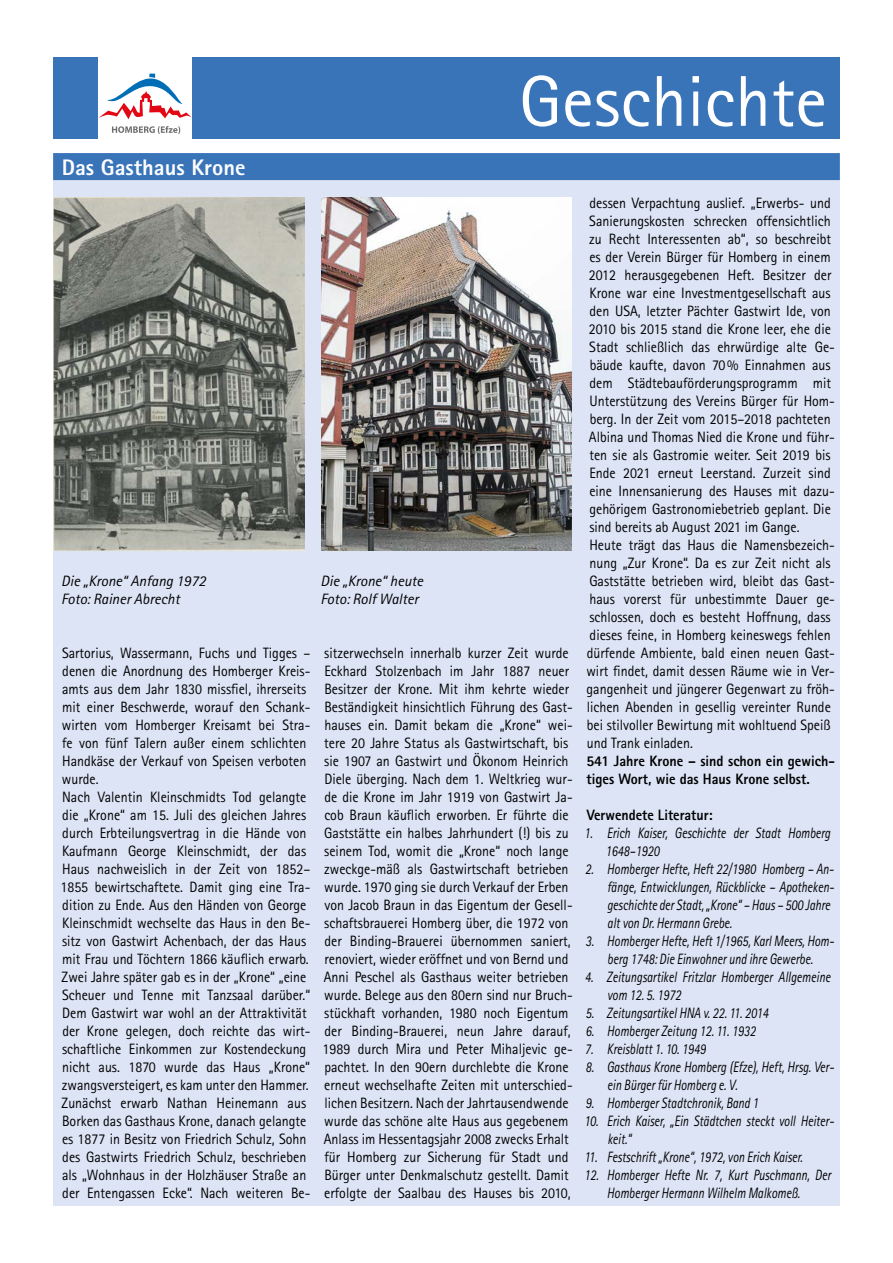
<style>
.page{position:relative;width:893px;height:1263px;background:#fff}
.page>*{position:absolute;margin:0;border:0;box-sizing:border-box;transform-origin:0 0}
.t1{font:72px "Rotis Sans Serif";color:#fff}
.t2{font:800 22.5px "Rotis Sans Serif";color:#fff}
.t3{font:15px/18px "Rotis Sans Serif";color:#000;scale:.93 1}
.t4{font:italic 15px/18px "Rotis Sans Serif";color:#000;scale:.8 1}
.t5{font:italic 15px/18px "Rotis Sans Serif";color:#000}
.t6{font:800 15px/18px "Rotis Sans Serif";color:#000;scale:.94 1}
.t7{font:800 15px "Rotis Sans Serif";color:#000;scale:.93 1}
</style>
<div class="page">
<div style="left:53px;top:57px;width:787px;height:82px;background:#3974b9"></div>
<div style="left:53px;top:153px;width:787px;height:1052px;background:#dce4f5"></div>
<div style="left:53px;top:153px;width:787px;height:27px;background:#3974b9"></div>
<img style="left:53px;top:197px;width:251px;height:353px">
<img style="left:321px;top:197px;width:251px;height:353px">
<div style="left:98px;top:57px;width:94px;height:94px;background:#fff"></div>
<svg style="left:112px;top:126px;width:68px;height:8px"></svg>
<svg style="left:98px;top:74px;width:94px;height:45px"></svg>
<h2 class="t2" style="left:62px;top:153px;width:185px">Das Gasthaus Krone</h2>
<h1 class="t1" style="left:519px;top:59px;width:309px">Geschichte</h1>
<p class="t5" style="left:61px;top:572px;width:147px">Die „Krone“ Anfang 1972<br>Foto: Rainer Abrecht</p>
<p class="t5" style="left:321px;top:572px;width:104px">Die „Krone“ heute<br>Foto: Rolf Walter</p>
<p class="t3" style="left:60px;top:644px;width:270px">Sartorius, Wassermann, Fuchs und Tigges – denen die Anordnung des Homberger Kreis&shy;amts aus dem Jahr 1830 missfiel, ihrerseits mit einer Beschwerde, worauf den Schank&shy;wirten vom Homberger Kreisamt bei Stra&shy;fe von fünf Talern außer einem schlichten Handkäse der Verkauf von Speisen verboten wurde.<br>Nach Valentin Kleinschmidts Tod gelangte die „Krone“ am 15. Juli des gleichen Jahres durch Erbteilungsvertrag in die Hände von Kaufmann George Kleinschmidt, der das Haus nachweislich in der Zeit von 1852– 1855 bewirtschaftete. Damit ging eine Tra&shy;dition zu Ende. Aus den Händen von George Kleinschmidt wechselte das Haus in den Be&shy;sitz von Gastwirt Achenbach, der das Haus mit Frau und Töchtern 1866 käuflich erwarb.<br>Zwei Jahre später gab es in der „Krone“ „eine Scheuer und Tenne mit Tanzsaal darüber.“ Dem Gastwirt war wohl an der Attraktivität der Krone gelegen, doch reichte das wirt&shy;schaftliche Einkommen zur Kostendeckung nicht aus. 1870 wurde das Haus „Krone“ zwangsversteigert, es kam unter den Hammer.<br>Zunächst erwarb Nathan Heinemann aus Borken das Gasthaus Krone, danach gelangte es 1877 in Besitz von Friedrich Schulz, Sohn des Gastwirts Friedrich Schulz, beschrieben als „Wohnhaus in der Holzhäuser Straße an der Entengassen Ecke“. Nach weiteren Be-</p>
<p class="t3" style="left:323px;top:644px;width:270px">sitzerwechseln innerhalb kurzer Zeit wurde Eckhard Stolzenbach im Jahr 1887 neuer Besitzer der Krone. Mit ihm kehrte wieder Beständigkeit hinsichtlich Führung des Gast&shy;hauses ein. Damit bekam die „Krone“ wei&shy;tere 20 Jahre Status als Gastwirtschaft, bis sie 1907 an Gastwirt und Ökonom Heinrich Diele überging. Nach dem 1. Weltkrieg wur&shy;de die Krone im Jahr 1919 von Gastwirt Ja&shy;cob Braun käuflich erworben. Er führte die Gaststätte ein halbes Jahrhundert (!) bis zu seinem Tod, womit die „Krone“ noch lange zweckge-mäß als Gastwirtschaft betrieben wurde. 1970 ging sie durch Verkauf der Erben von Jacob Braun in das Eigentum der Gesell&shy;schaftsbrauerei Homberg über, die 1972 von der Binding-Brauerei übernommen saniert, renoviert, wieder eröffnet und von Bernd und Anni Peschel als Gasthaus weiter betrieben wurde. Belege aus den 80ern sind nur Bruch&shy;stückhaft vorhanden, 1980 noch Eigentum der Binding-Brauerei, neun Jahre darauf, 1989 durch Mira und Peter Mihaljevic ge&shy;pachtet. In den 90ern durchlebte die Krone erneut wechselhafte Zeiten mit unterschied&shy;lichen Besitzern. Nach der Jahrtausendwende wurde das schöne alte Haus aus gegebenem Anlass im Hessentagsjahr 2008 zwecks Erhalt für Homberg zur Sicherung für Stadt und Bürger unter Denkmalschutz gestellt. Damit erfolgte der Saalbau des Hauses bis 2010,</p>
<p class="t3" style="left:586px;top:194px;width:269px">dessen Verpachtung auslief. „Erwerbs- und Sanierungskosten schrecken offensichtlich zu Recht Interessenten ab“, so beschreibt es der Verein Bürger für Homberg in einem 2012 herausgegebenen Heft. Besitzer der Krone war eine Investmentgesellschaft aus den USA, letzter Pächter Gastwirt Ide, von 2010 bis 2015 stand die Krone leer, ehe die Stadt schließlich das ehrwürdige alte Ge&shy;bäude kaufte, davon 70% Einnahmen aus dem Städtebauförderungsprogramm mit Unterstützung des Vereins Bürger für Hom&shy;berg. In der Zeit vom 2015–2018 pachteten Albina und Thomas Nied die Krone und führ&shy;ten sie als Gastromie weiter. Seit 2019 bis Ende 2021 erneut Leerstand. Zurzeit sind eine Innensanierung des Hauses mit dazu&shy;gehörigem Gastronomiebetrieb geplant. Die sind bereits ab August 2021 im Gange.<br>Heute trägt das Haus die Namensbezeich&shy;nung „Zur Krone“. Da es zur Zeit nicht als Gaststätte betrieben wird, bleibt das Gast&shy;haus vorerst für unbestimmte Dauer ge&shy;schlossen, doch es besteht Hoffnung, dass dieses feine, in Homberg keineswegs fehlen dürfende Ambiente, bald einen neuen Gast&shy;wirt findet, damit dessen Räume wie in Ver&shy;gangenheit und jüngerer Gegenwart zu fröh&shy;lichen Abenden in gesellig vereinter Runde bei stilvoller Bewirtung mit wohltuend Speiß und Trank einladen.</p>
<p class="t6" style="left:586px;top:752px;width:266px">541 Jahre Krone – sind schon ein gewich&shy;tiges Wort, wie das Haus Krone selbst.</p>
<p class="t7" style="left:587px;top:806px;width:137px">Verwendete Literatur:</p>
<p class="t4" style="left:605px;top:824px;width:283px;text-indent:-21px">1. Erich Kaiser, Geschichte der Stadt Homberg<br>1648–1920</p>
<p class="t4" style="left:607px;top:860px;width:285px;text-indent:-22px">2. Homberger Hefte, Heft 22/1980 Homberg – An&shy;fänge, Entwicklungen, Rückblicke – Apotheken&shy;geschichte der Stadt, „Krone“ – Haus – 500 Jahre alt von Dr. Hermann Grebe.</p>
<p class="t4" style="left:585px;top:932px;width:312px;text-align:center">3. Homberger Hefte, Heft 1/1965, Karl Meers, Hom&shy;berg 1748: Die Einwohner und ihre Gewerbe.</p>
<p class="t4" style="left:607px;top:968px;width:280px;text-indent:-22px">4. Zeitungsartikel Fritzlar Homberger Allgemeine vom 12. 5. 1972</p>
<p class="t4" style="left:585px;top:1004px;width:230px">5. Zeitungsartikel HNA v. 22. 11. 2014</p>
<p class="t4" style="left:585px;top:1022px;width:215px">6. Homberger Zeitung 12. 11. 1932</p>
<p class="t4" style="left:585px;top:1040px;width:153px">7. Kreisblatt 1. 10. 1949</p>
<p class="t4" style="left:607px;top:1058px;width:285px;text-indent:-22px">8. Gasthaus Krone Homberg (Efze), Heft, Hrsg. Ver&shy;ein Bürger für Homberg e. V.</p>
<p class="t4" style="left:586px;top:1094px;width:218px">9. Homberger Stadtchronik, Band 1</p>
<p class="t4" style="left:607px;top:1112px;width:285px;text-indent:-23px">10. Erich Kaiser, „Ein Städtchen steckt voll Heiter&shy;keit.“</p>
<p class="t4" style="left:584px;top:1148px;width:275px">11. Festschrift „Krone“, 1972, von Erich Kaiser.</p>
<p class="t4" style="left:584px;top:1166px;width:310px;text-align:center">12. Homberger Hefte Nr. 7, Kurt Puschmann, Der<br>Homberger Hermann Wilhelm Malkomeß.</p>
</div>
